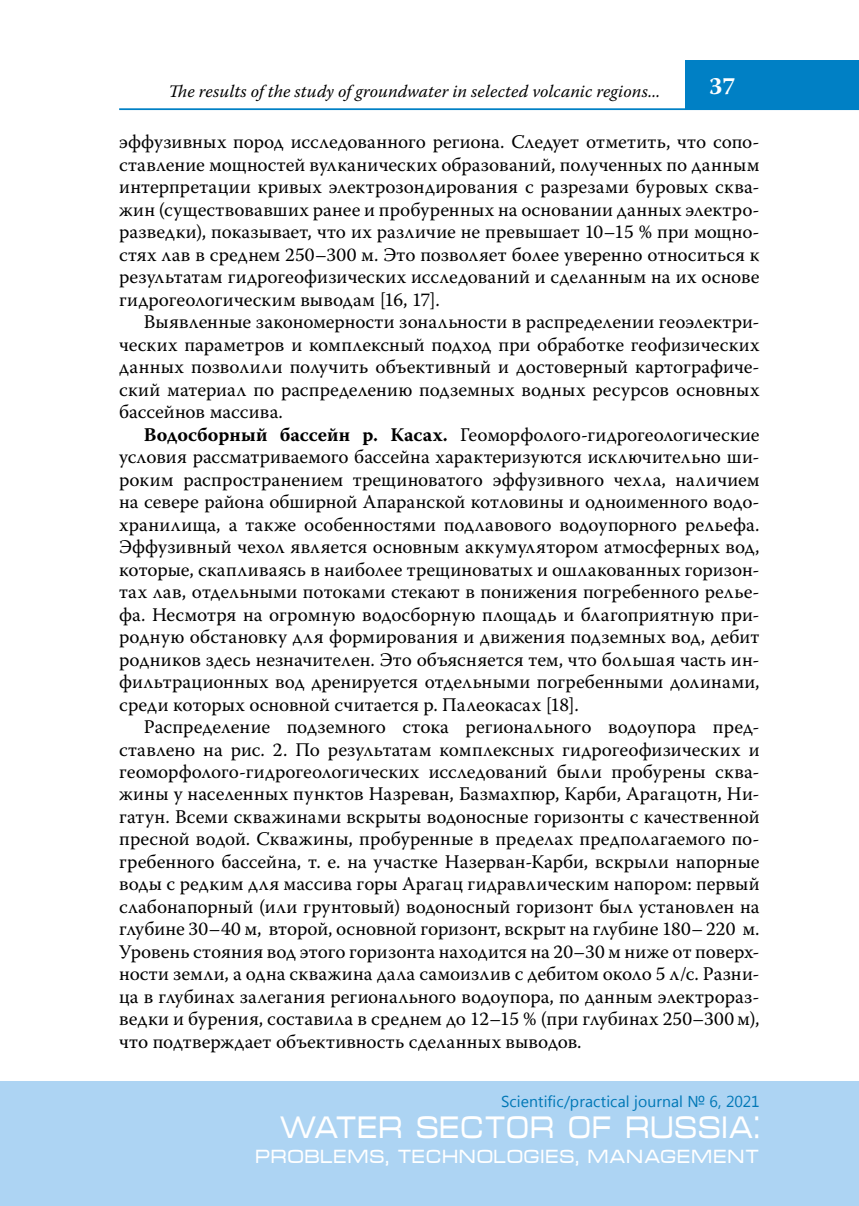
<style>
.page{position:relative;width:859px;height:1206px;background:#fff}
.page>*{position:absolute;margin:0;border:0;box-sizing:border-box;transform-origin:0 0}
.t1{font:31.5px "Micra C";letter-spacing:.005em;color:#fff;scale:.83 1}
.t2{font:700 24.5px "Warnock Pro";color:#fff}
.t3{font:19.25px/22.4px "Warnock Pro";letter-spacing:.005em;color:#000;text-align:justify}
.t4{font:19.25px "Micra";letter-spacing:-.005em;color:#fff;scale:.9 1}
.t5{font:italic 17.5px "Warnock Pro";letter-spacing:.005em;color:#000}
.t6{font:15.75px "Segoe UI";letter-spacing:.005em;color:#0077b6}
.s1{font-weight:700}
</style>
<div class="page">
<div style="left:0;top:1081px;width:858px;height:124px;background:#add4f3"></div>
<hr style="left:119px;top:108px;width:739px;height:2px;background:#0080c5">
<div style="left:685px;top:60px;width:173px;height:50px;background:#0080c5"></div>
<p class="t5" style="left:168px;top:81px;width:493px">The results of the study of groundwater in selected volcanic regions...</p>
<p class="t2" style="left:708px;top:71px;width:28px">37</p>
<p class="t3" style="left:119px;top:130px;width:641px">эффузивных пород исследованного региона. Следует отметить, что сопо&shy;ставление мощностей вулканических образований, полученных по данным интерпретации кривых электрозондирования с разрезами буровых сква&shy;жин (существовавших ранее и пробуренных на основании данных электро&shy;разведки), показывает, что их различие не превышает 10–15 % при мощно&shy;стях лав в среднем 250–300 м. Это позволяет более уверенно относиться к результатам гидрогеофизических исследований и сделанным на их основе гидрогеологическим выводам [16, 17].</p>
<p class="t3" style="left:119px;top:310px;width:641px;text-indent:25px">Выявленные закономерности зональности в распределении геоэлектри&shy;ческих параметров и комплексный подход при обработке геофизических данных позволили получить объективный и достоверный картографиче&shy;ский материал по распределению подземных водных ресурсов основных бассейнов массива.</p>
<p class="t3" style="left:119px;top:423px;width:641px;text-indent:25px"><span class="s1">Водосборный бассейн р. Касах.</span> Геоморфолого-гидрогеологические условия рассматриваемого бассейна характеризуются исключительно ши&shy;роким распространением трещиноватого эффузивного чехла, наличием на севере района обширной Апаранской котловины и одноименного водо&shy;хранилища, а также особенностями подлавового водоупорного рельефа.<br>Эффузивный чехол является основным аккумулятором атмосферных вод, которые, скапливаясь в наиболее трещиноватых и ошлакованных горизон&shy;тах лав, отдельными потоками стекают в понижения погребенного релье&shy;фа. Несмотря на огромную водосборную площадь и благоприятную при&shy;родную обстановку для формирования и движения подземных вод, дебит родников здесь незначителен. Это объясняется тем, что большая часть ин&shy;фильтрационных вод дренируется отдельными погребенными долинами, среди которых основной считается р. Палеокасах [18].</p>
<p class="t3" style="left:119px;top:715px;width:641px;text-indent:25px">Распределение подземного стока регионального водоупора пред&shy;ставлено на рис. 2. По результатам комплексных гидрогеофизических и геоморфолого-гидрогеологических исследований были пробурены сква&shy;жины у населенных пунктов Назреван, Базмахпюр, Карби, Арагацотн, Ни&shy;гатун. Всеми скважинами вскрыты водоносные горизонты с качественной пресной водой. Скважины, пробуренные в пределах предполагаемого по&shy;гребенного бассейна, т. е. на участке Назерван-Карби, вскрыли напорные воды с редким для массива горы Арагац гидравлическим напором: первый слабонапорный (или грунтовый) водоносный горизонт был установлен на глубине 30–40 м, второй, основной горизонт, вскрыт на глубине 180– 220 м.<br>Уровень стояния вод этого горизонта находится на 20–30 м ниже от поверх&shy;ности земли, а одна скважина дала самоизлив с дебитом около 5 л/с. Разни&shy;ца в глубинах залегания регионального водоупора, по данным электрораз&shy;ведки и бурения, составила в среднем до 12–15 % (при глубинах 250–300 м), что подтверждает объективность сделанных выводов.</p>
<p class="t6" style="left:501px;top:1090px;width:260px">scientific/practical journal № 6, 2021</p>
<p class="t4" style="left:255px;top:1145px;width:312px">PROBLEMS, TECHNOLOGIE</p>
<p class="t4" style="left:559px;top:1145px;width:75px">S, MANAGE</p>
<p class="t4" style="left:691px;top:1145px;width:42px">MENT</p>
<h1 class="t1" style="left:279px;top:1114px;width:580px">WATER SECTOR OF RUSSIA:</h1>
</div>
